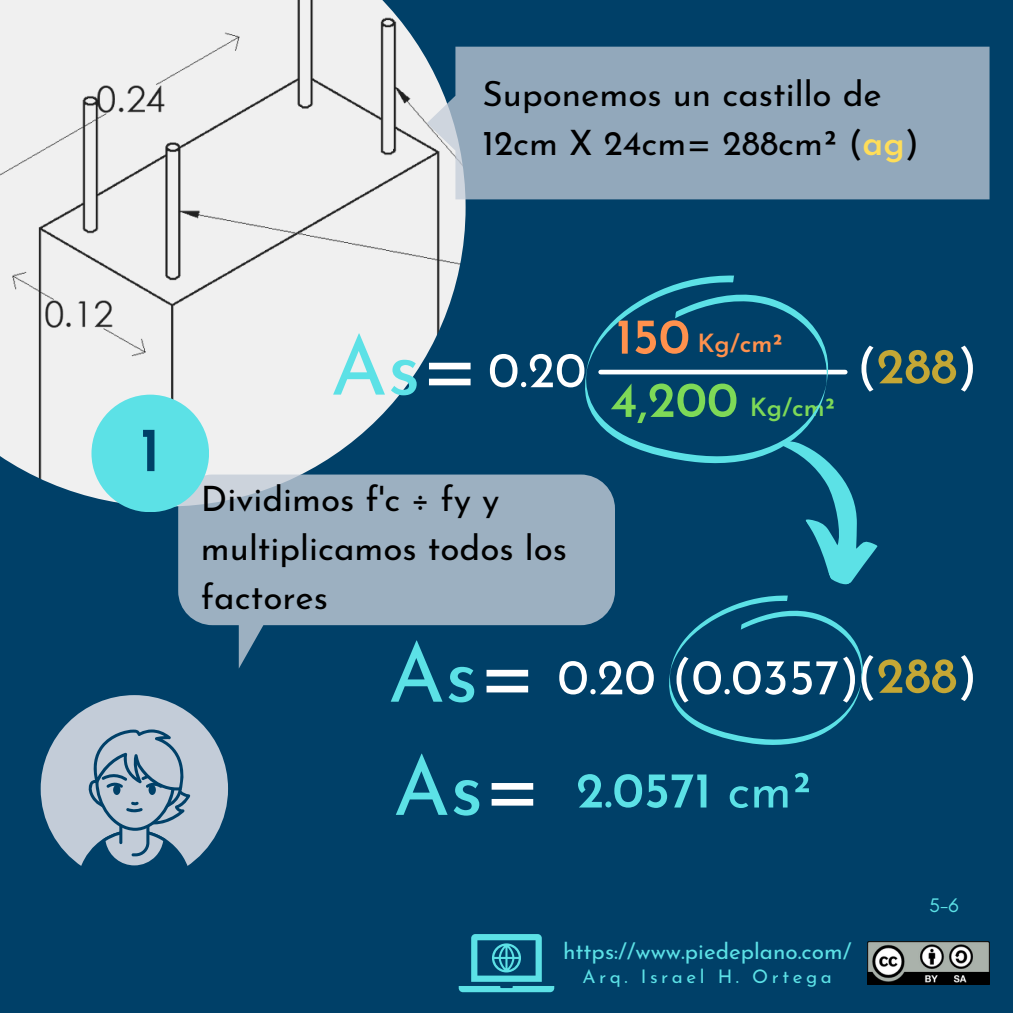
<style>
.page{position:relative;width:1013px;height:1013px;background:#fff}
.page>*{position:absolute;margin:0;border:0;box-sizing:border-box;transform-origin:0 0}
.t1{font:81.25px "Josefin Sans";color:#5ce1e6}
.t2{font:600 62.5px "Josefin Sans";color:#004068}
.t3{font:50px "Josefin Sans";color:#fff}
.t4{font:600 50px "Josefin Sans";color:#5ce1e6}
.t5{font:600 50px "Josefin Sans";color:#c4a735}
.t6{font:600 50px "Josefin Sans";color:#7ed957}
.t7{font:600 50px "Josefin Sans";color:#ff914d}
.t8{font:35px/48.8px "Josefin Sans";color:#000}
.t9{font:600 25px "Josefin Sans";color:#ff914d}
.t10{font:600 25px "Josefin Sans";color:#7ed957}
.t11{font:22.5px "Josefin Sans";color:#5ce1e6}
.t12{font:20px "Glacial Indifference";color:#5ce1e6}
.t13{font:18.75px "Josefin Sans";letter-spacing:.19em;color:#5ce1e6}
.s1{font-weight:600;color:#ffde59}
.s2{color:#fff}
.s3{font-weight:400;color:#fff}
.s4{font-weight:600;color:#c4a735}
.s5{font-weight:400}
</style>
<div class="page">
<div style="left:0;top:0;width:1012px;height:1012px;background:#004068"></div>
<img style="left:0;top:0;width:465px;height:506px">
<div style="left:427px;top:47px;width:562px;height:152px;background:#92a8bb"></div>
<hr style="left:600px;top:370px;width:245px;height:4px;background:#fff">
<svg style="left:585px;top:275px;width:243px;height:189px"></svg>
<svg style="left:178px;top:474px;width:437px;height:194px;fill:#9cb0c1"></svg>
<div style="left:91px;top:394px;width:118px;height:118px;background:#5ce1e6;border-radius:50%"></div>
<svg style="left:669px;top:595px;width:193px;height:150px"></svg>
<svg style="left:773px;top:423px;width:105px;height:162px"></svg>
<svg style="left:40px;top:695px;width:188px;height:171px"></svg>
<img style="left:867px;top:941px;width:122px;height:43px">
<svg style="left:458px;top:934px;width:96px;height:58px"></svg>
<p class="t8" style="left:482px;top:73px;width:400px">Suponemos un castillo de</p>
<p class="t8" style="left:482px;top:122px;width:438px">12cm X 24cm= 288cm² (<span class="s1">ag</span>)</p>
<p class="t2" style="left:140px;top:424px;width:22px">1</p>
<p class="t1" style="left:330px;top:333px;width:150px">As<span class="s2">=</span></p>
<p class="t7" style="left:616px;top:316px;width:76px">150</p>
<p class="t9" style="left:697px;top:333px;width:87px">Kg/cm²</p>
<p class="t6" style="left:610px;top:379px;width:129px">4,200</p>
<p class="t3" style="left:488px;top:350px;width:100px">0.20</p>
<p class="t5" style="left:856px;top:346px;width:123px"><span class="s3">(</span>288<span class="s3">)</span></p>
<p class="t10" style="left:749px;top:397px;width:87px">Kg/cm²</p>
<p class="t8" style="left:201px;top:478px;width:367px">Dividimos f'c ÷ fy y multiplicamos todos los factores</p>
<p class="t1" style="left:388px;top:640px;width:150px">As<span class="s2">=</span></p>
<p class="t1" style="left:393px;top:754px;width:150px">As<span class="s2">=</span></p>
<p class="t3" style="left:557px;top:657px;width:421px">0.20 (0.0357)(<span class="s4">288</span>)</p>
<p class="t4" style="left:576px;top:770px;width:237px">2.0571 <span class="s5">cm²</span></p>
<p class="t11" style="left:563px;top:942px;width:290px">https://www.piedeplano.com/</p>
<p class="t13" style="left:582px;top:968px;width:251px">Arq. Israel H. Ortega</p>
<p class="t12" style="left:929px;top:892px;width:31px">5-6</p>
</div>
